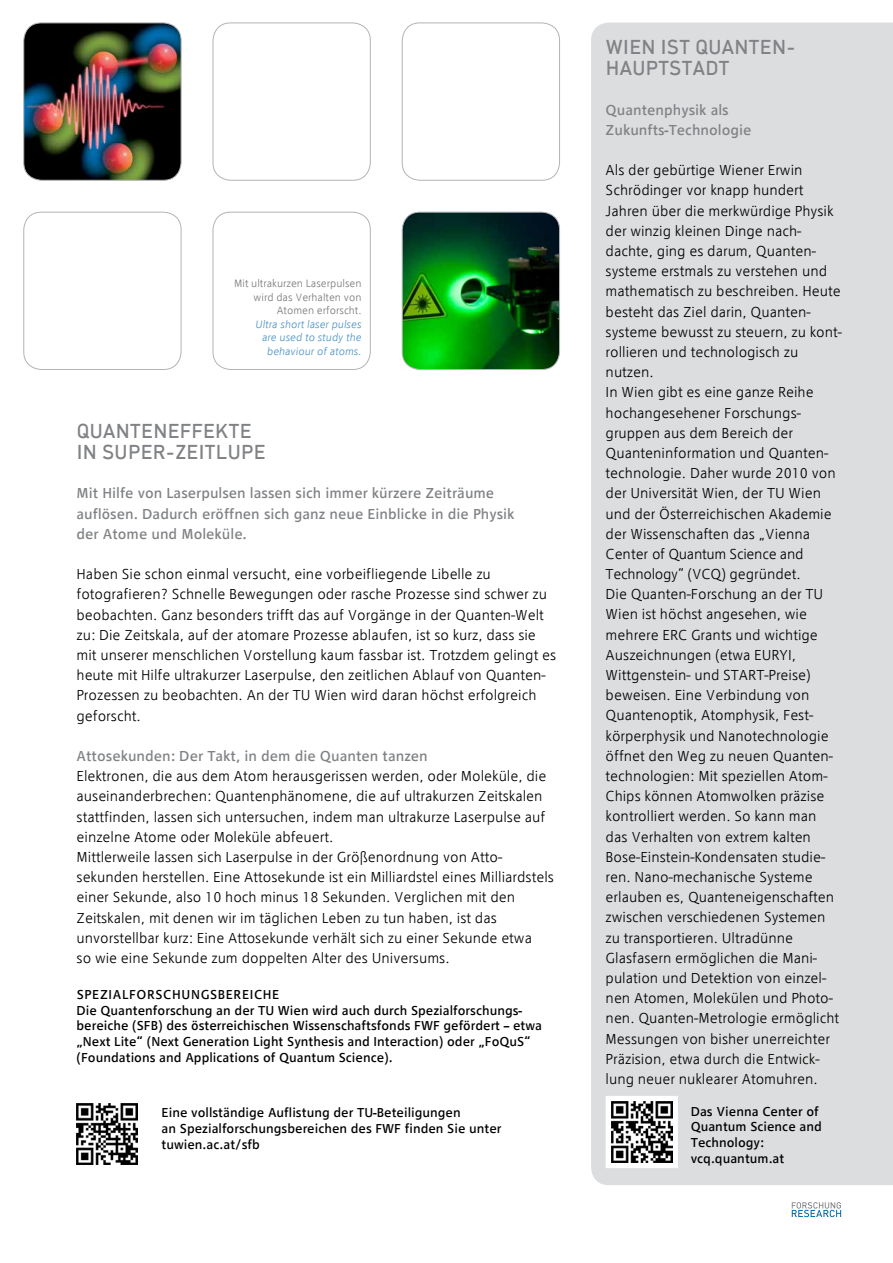
<style>
.page{position:relative;width:893px;height:1263px;background:#fff}
.page>*{position:absolute;margin:0;border:0;box-sizing:border-box;transform-origin:0 0}
.t1{font:21px/21px "TU Headline";letter-spacing:.05em;color:#808285}
.t2{font:300 14.25px/20.2px "TU Text";color:#000}
.t3{font:14.25px/20.2px "TU Text";color:#808285}
.t4{font:12.75px/15.8px "TU Text";color:#000}
.t5{font:300 10.5px/13.5px "TU Text";color:#77787b;text-align:right}
.t6{font:italic 300 10.5px/13.5px "TU Text";color:#4a92c5;text-align:right}
</style>
<div class="page">
<div style="left:402px;top:23px;width:158px;height:158px;border:1px solid #b1b4b6;border-radius:18px"></div>
<div style="left:23px;top:212px;width:158px;height:158px;border:1px solid #b1b4b6;border-radius:18px"></div>
<svg style="left:792px;top:1202px;width:49px;height:15px"></svg>
<img style="left:402px;top:212px;width:158px;height:157px">
<div style="left:402px;top:212px;width:158px;height:158px;border:1px solid #b1b4b6;border-radius:18px"></div>
<div style="left:213px;top:212px;width:158px;height:158px;border:1px solid #b1b4b6;border-radius:18px"></div>
<img style="left:24px;top:23px;width:157px;height:157px">
<div style="left:23px;top:23px;width:158px;height:158px;border:1px solid #b1b4b6;border-radius:18px"></div>
<div style="left:213px;top:23px;width:158px;height:158px;border:1px solid #b1b4b6;border-radius:18px"></div>
<div style="left:591px;top:23px;width:302px;height:1162px;background:#dcddde"></div>
<img style="left:77px;top:1103px;width:61px;height:61px">
<svg style="left:611px;top:1101px;width:62px;height:62px"></svg>
<img style="left:611px;top:1101px;width:61px;height:61px">
<p class="t5" style="left:234px;top:277px;width:129px">Mit ultrakurzen Laserpulsen wird das Verhalten von<br>Atomen erforscht.</p>
<p class="t6" style="left:256px;top:317px;width:108px">Ultra short laser pulses are used to study the behaviour of atoms.</p>
<h1 class="t1" style="left:77px;top:420px;width:111px">QUANTENEFFEKTE<br>IN SUPER-ZEITLU</h1>
<h1 class="t1" style="left:241px;top:441px;width:23px">PE</h1>
<p class="t3" style="left:77px;top:483px;width:440px">Mit Hilfe von Laserpulsen lassen sich immer kürzere Zeiträume auflösen. Dadurch eröffnen sich ganz neue Einblicke in die Physik der Atome und Moleküle.</p>
<p class="t2" style="left:77px;top:564px;width:481px">Haben Sie schon einmal versucht, eine vorbeifliegende Libelle zu fotografieren? Schnelle Bewegungen oder rasche Prozesse sind schwer zu beobachten. Ganz besonders trifft das auf Vorgänge in der Quanten-Welt zu: Die Zeitskala, auf der atomare Prozesse ablaufen, ist so kurz, dass sie mit unserer menschlichen Vorstellung kaum fassbar ist. Trotzdem gelingt es heute mit Hilfe ultrakurzer Laserpulse, den zeitlichen Ablauf von Quanten-Prozessen zu beobachten. An der TU Wien wird daran höchst erfolgreich geforscht.</p>
<p class="t3" style="left:77px;top:746px;width:353px">Attosekunden: Der Takt, in dem die Quanten tanzen</p>
<p class="t2" style="left:77px;top:766px;width:479px">Elektronen, die aus dem Atom herausgerissen werden, oder Moleküle, die auseinanderbrechen: Quantenphänomene, die auf ultrakurzen Zeitskalen stattfinden, lassen sich untersuchen, indem man ultrakurze Laserpulse auf einzelne Atome oder Moleküle abfeuert.<br>Mittlerweile lassen sich Laserpulse in der Größenordnung von Atto&shy;sekunden herstellen. Eine Attosekunde ist ein Milliardstel eines Milliardstels einer Sekunde, also 10 hoch minus 18 Sekunden. Verglichen mit den Zeitskalen, mit denen wir im täglichen Leben zu tun haben, ist das unvorstellbar kurz: Eine Attosekunde verhält sich zu einer Sekunde etwa<br>so wie eine Sekunde zum doppelten Alter des Universums.</p>
<p class="t4" style="left:77px;top:986px;width:16px">Spezialf</p>
<p class="t4" style="left:136px;top:986px;width:21px">orschungs</p>
<p class="t4" style="left:77px;top:986px;width:467px;text-indent:141px">bereiche<br>Die Quantenforschung an der TU Wien wird auch durch Spezialforschungs&shy;bereiche (SFB) des österreichischen Wissenschaftsfonds FWF gefördert – etwa „Next Lite“ (Next Generation Light Synthesis and Interaction) oder „FoQuS“ (Foundations and Applications of Quantum Science).</p>
<p class="t4" style="left:162px;top:1105px;width:341px">Eine vollständige Auflistung der TU-Beteiligungen<br>an Spezialforschungsbereichen des FWF finden Sie unter tuwien.ac.at/sfb</p>
<h1 class="t1" style="left:606px;top:37px;width:29px">WIEN</h1>
<h1 class="t1" style="left:661px;top:37px;width:61px">IST QUANTEN</h1>
<h1 class="t1" style="left:786px;top:37px;width:11px">-</h1>
<h1 class="t1" style="left:606px;top:58px;width:14px">HAU</h1>
<h1 class="t1" style="left:646px;top:58px;width:26px">PTSTA</h1>
<h1 class="t1" style="left:706px;top:58px;width:20px">DT</h1>
<p class="t3" style="left:606px;top:99px;width:147px">Quantenphysik als<br>Zukunfts-Technologie</p>
<p class="t2" style="left:606px;top:160px;width:238px">Als der gebürtige Wiener Erwin<br>Schrödinger vor knapp hundert<br>Jahren über die merkwürdige Physik der winzig kleinen Dinge nach&shy;dachte, ging es darum, Quanten&shy;systeme erstmals zu verstehen und mathematisch zu beschreiben. Heute besteht das Ziel darin, Quanten&shy;systeme bewusst zu steuern, zu kont&shy;rollieren und technologisch zu nutzen.<br>In Wien gibt es eine ganze Reihe hochangesehener Forschungs&shy;gruppen aus dem Bereich der<br>Quanteninformation und Quanten&shy;technologie. Daher wurde 2010 von der Universität Wien, der TU Wien und der Österreichischen Akademie der Wissenschaften das „Vienna<br>Center of Quantum Science and<br>Technology“ (VCQ) gegründet.<br>Die Quanten-Forschung an der TU<br>Wien ist höchst angesehen, wie mehrere ERC Grants und wichtige<br>Auszeichnungen (etwa EURYI,<br>Wittgenstein- und START-Preise) beweisen. Eine Verbindung von<br>Quantenoptik, Atomphysik, Fest&shy;körperphysik und Nanotechnologie öffnet den Weg zu neuen Quanten&shy;technologien: Mit speziellen Atom-<br>Chips können Atomwolken präzise kontrolliert werden. So kann man das Verhalten von extrem kalten<br>Bose-Einstein-Kondensaten studie&shy;ren. Nano-mechanische Systeme erlauben es, Quanteneigenschaften zwischen verschiedenen Systemen zu transportieren. Ultradünne<br>Glasfasern ermöglichen die Mani&shy;pulation und Detektion von einzel&shy;nen Atomen, Molekülen und Photo&shy;nen. Quanten-Metrologie ermöglicht<br>Messungen von bisher unerreichter<br>Präzision, etwa durch die Entwick&shy;lung neuer nuklearer Atomuhren.</p>
<p class="t4" style="left:691px;top:1103px;width:133px">Das Vienna Center of<br>Quantum Science and<br>Technology: vcq.quantum.at</p>
</div>
